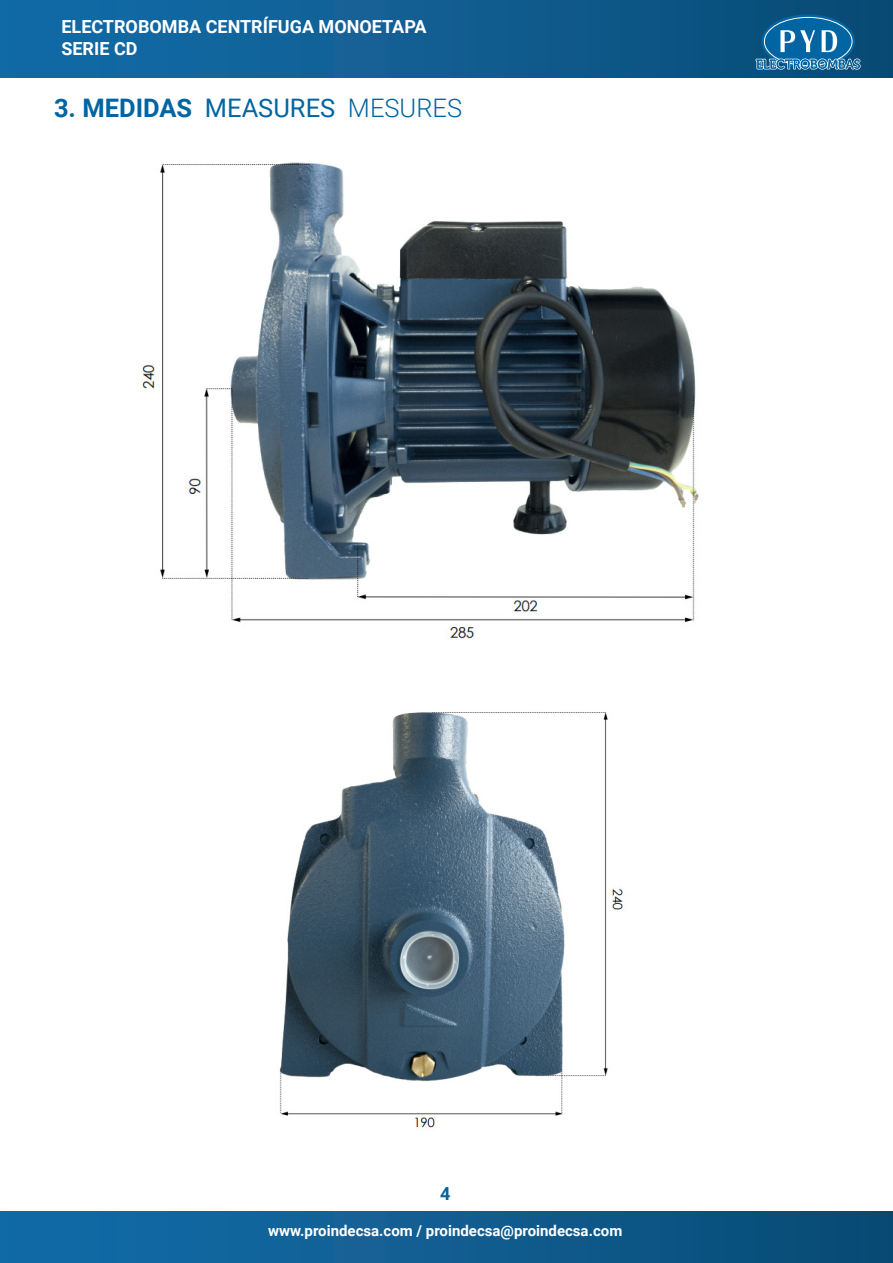
<style>
.page{position:relative;width:893px;height:1263px;background:#fff}
.page>*{position:absolute;margin:0;border:0;box-sizing:border-box;transform-origin:0 0}
.t1{font:700 25.5px "Roboto";color:#0065a2}
.t2{font:700 18px/21.6px "Roboto";color:#fff}
.t3{font:700 18px "Roboto";color:#0065a2}
.t4{font:700 15px "Roboto";color:#fff}
.s1{font-weight:400}
.s2{font-weight:300}
</style>
<div class="page">
<div style="left:0;top:0;width:893px;height:77px;background:linear-gradient(to right,#146daa,#0a4b75)"></div>
<div style="left:0;top:1211px;width:893px;height:52px;background:linear-gradient(to right,#146daa,#0a4b75)"></div>
<svg style="left:761px;top:14px;width:94px;height:54px"></svg>
<svg style="left:755px;top:28px;width:106px;height:50px;background:#2e77a4"></svg>
<img style="left:142px;top:162px;width:557px;height:477px">
<img style="left:279px;top:712px;width:345px;height:417px">
<p class="t2" style="left:61px;top:16px;width:367px">ELECTROBOMBA CENTRÍFUGA MONOETAPA<br>SERIE CD</p>
<p class="t1" style="left:54px;top:90px;width:410px">3. MEDIDAS <span class="s1">MEASURES</span> <span class="s2">MESURES</span></p>
<p class="t3" style="left:440px;top:1181px;width:12px">4</p>
<p class="t4" style="left:268px;top:1220px;width:356px">www.proindecsa.com / proindecsa@proindecsa.com</p>
</div>
